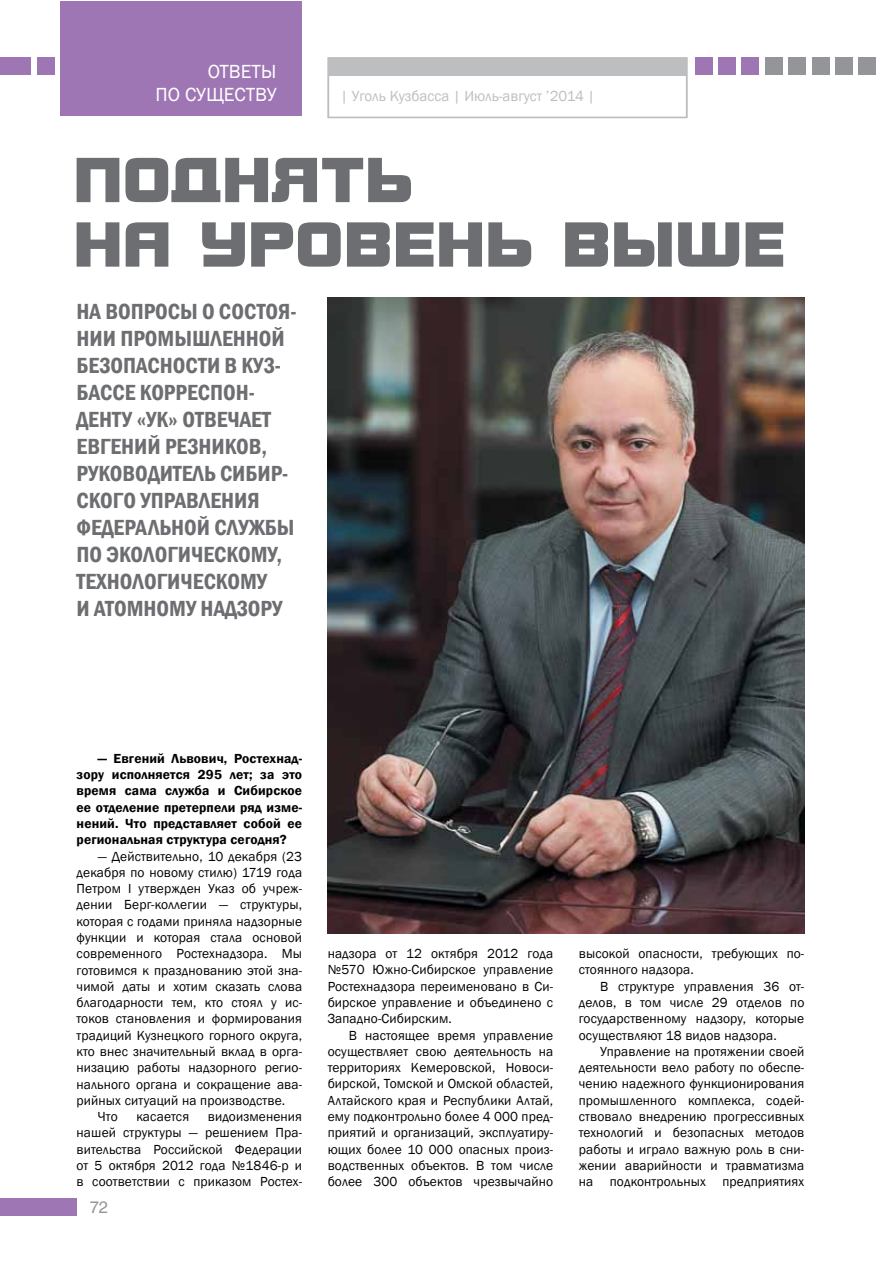
<style>
.page{position:relative;width:881px;height:1263px;background:#fff}
.page>*{position:absolute;margin:0;border:0;box-sizing:border-box;transform-origin:0 0}
.t1{font:600 condensed 22.5px/27px "Franklin Gothic";color:#6d6e71}
.t2{font:19.5px/23.4px "Franklin Gothic";color:#fff;text-align:right}
.t3{font:16.5px "Helios";color:#939598}
.t4{font:15px "Franklin Gothic";color:#bcbec0}
.t5{font:13.5px/16.4px "Franklin Gothic";letter-spacing:.01em;color:#000;text-align:justify}
.t6{font:600 13.5px/16.4px "Franklin Gothic";letter-spacing:.01em;color:#000;text-align:justify}
</style>
<div class="page">
<img style="left:327px;top:298px;width:477px;height:636px">
<div style="left:327px;top:57px;width:360px;height:61px;background:#fff;border:2px solid #bcbec0"></div>
<div style="left:858px;top:58px;width:17px;height:17px;background:#939598"></div>
<div style="left:327px;top:59px;width:359px;height:17px;background:#bcbec0"></div>
<div style="left:0;top:1198px;width:77px;height:17px;background:#9e76b4"></div>
<div style="left:37px;top:58px;width:17px;height:17px;background:#9e76b4"></div>
<div style="left:0;top:58px;width:30px;height:17px;background:#9e76b4"></div>
<div style="left:835px;top:58px;width:17px;height:17px;background:#939598"></div>
<div style="left:811px;top:58px;width:17px;height:17px;background:#939598"></div>
<div style="left:788px;top:58px;width:17px;height:17px;background:#939598"></div>
<div style="left:765px;top:58px;width:17px;height:17px;background:#939598"></div>
<div style="left:741px;top:58px;width:17px;height:17px;background:#9e76b4"></div>
<div style="left:718px;top:58px;width:17px;height:17px;background:#9e76b4"></div>
<div style="left:694px;top:58px;width:17px;height:17px;background:#9e76b4"></div>
<div style="left:60px;top:1px;width:242px;height:115px;background:#9e76b4"></div>
<svg style="left:77px;top:158px;width:334px;height:44px"></svg>
<svg style="left:77px;top:222px;width:705px;height:45px"></svg>
<h2 class="t2" style="left:156px;top:60px;width:122px">Ответы<br>п о существу</h2>
<p class="t4" style="left:340px;top:87px;width:256px">| Уголь Кузбасса | Июль-август ’2014 |</p>
<h1 class="t1" style="left:77px;top:298px;width:221px">На вопросы о состоя&shy;нии промышленной безопасности в Куз&shy;бассе корреспон&shy;денту «УК» отвечает<br>Евгений Резников, руководитель С ибир&shy;ского уп равления<br>Федеральной службы по экологическому, технологическому<br>и атомному надзору</h1>
<p class="t6" style="left:77px;top:750px;width:227px;text-indent:21px">— Евгений Львович, Ростехнад&shy;зору исполняется 295 лет; за это время сама служба и Сибирское ее отделение претерпели ряд изме&shy;нений. Что представляет собой ее региональная структура сегодня?</p>
<p class="t5" style="left:98px;top:848px;width:206px">— Действительно, 10 декабря (23</p>
<p class="t5" style="left:77px;top:864px;width:227px">декабря по новому стилю) 1719 года</p>
<p class="t5" style="left:77px;top:881px;width:227px">Петром I утвержден Указ об учреж-</p>
<p class="t5" style="left:77px;top:897px;width:227px">дении Берг-коллегии — структуры,</p>
<p class="t5" style="left:77px;top:913px;width:227px">которая с годами приняла надзорные</p>
<p class="t5" style="left:77px;top:929px;width:227px">функции и которая стала основой</p>
<p class="t5" style="left:77px;top:946px;width:227px">современного Ростехнадзора. М ы</p>
<p class="t5" style="left:77px;top:962px;width:227px">готовимся к празднованию этой зна-</p>
<p class="t5" style="left:77px;top:978px;width:227px">чимой даты и хотим сказать слова</p>
<p class="t5" style="left:77px;top:995px;width:227px">благодарности тем, кто стоял у ис-</p>
<p class="t5" style="left:77px;top:1011px;width:227px">токов становления и формирования</p>
<p class="t5" style="left:77px;top:1027px;width:227px">традиций Кузнецкого горного округа,</p>
<p class="t5" style="left:77px;top:1043px;width:227px">кто внес значительный вклад в орга-</p>
<p class="t5" style="left:77px;top:1060px;width:227px">низацию работы надзорного регио-</p>
<p class="t5" style="left:77px;top:1076px;width:227px">нального органа и сокращение ава-</p>
<p class="t5" style="left:77px;top:1092px;width:210px">рийных ситуаций на производстве.</p>
<p class="t5" style="left:98px;top:1109px;width:21px">Что</p>
<p class="t5" style="left:136px;top:1109px;width:54px">касается</p>
<p class="t5" style="left:76px;top:1109px;width:227px;text-indent:131px">видоизменения нашей структуры — решением Пра&shy;вительства Российской Федерации от 5 октября 2012 года №1846-р и в соответствии с приказом Ростех-</p>
<p class="t3" style="left:90px;top:1197px;width:20px">72</p>
<p class="t5" style="left:327px;top:946px;width:227px">надзора от 12 октября 2012 года №570 Южно-Сибирское управление Ростехнадзора переименовано в Си&shy;бирское управление и объединено с Западно-Сибирским.</p>
<p class="t5" style="left:327px;top:1027px;width:227px;text-indent:21px">В настоящее время управление осуществляет свою деятельность на территориях Кемеровской, Новоси&shy;бирской, Томской и Омской областей, Алтайского края и Республики Алтай, ему подконтрольно более 4 000 пред&shy;приятий и организаций, эксплуатиру&shy;ющих более 10 000 опасных произ&shy;водственных объектов. В</p>
<p class="t5" style="left:327px;top:1157px;width:227px;text-align:right">том числе<br>более 300 объектов чрезвычайно</p>
<p class="t5" style="left:578px;top:946px;width:227px">высокой опасности, требующих по&shy;стоянного надзора.</p>
<p class="t5" style="left:578px;top:978px;width:227px;text-indent:21px">В структуре управления 36 от&shy;делов, в том числе 29 отделов по государственному надзору, которые осуществляют 18 видов надзора.</p>
<p class="t5" style="left:578px;top:1043px;width:227px;text-indent:21px">Управление на протяжении своей деятельности вело работу по обеспе&shy;чению надежного функционирования промышленного комплекса, содей&shy;ствовало внедрению прогрессивных технологий и безопасных методов работы и играло важную роль в сни&shy;жении аварийности и травматизма на подконтрольных предприятиях</p>
</div>
